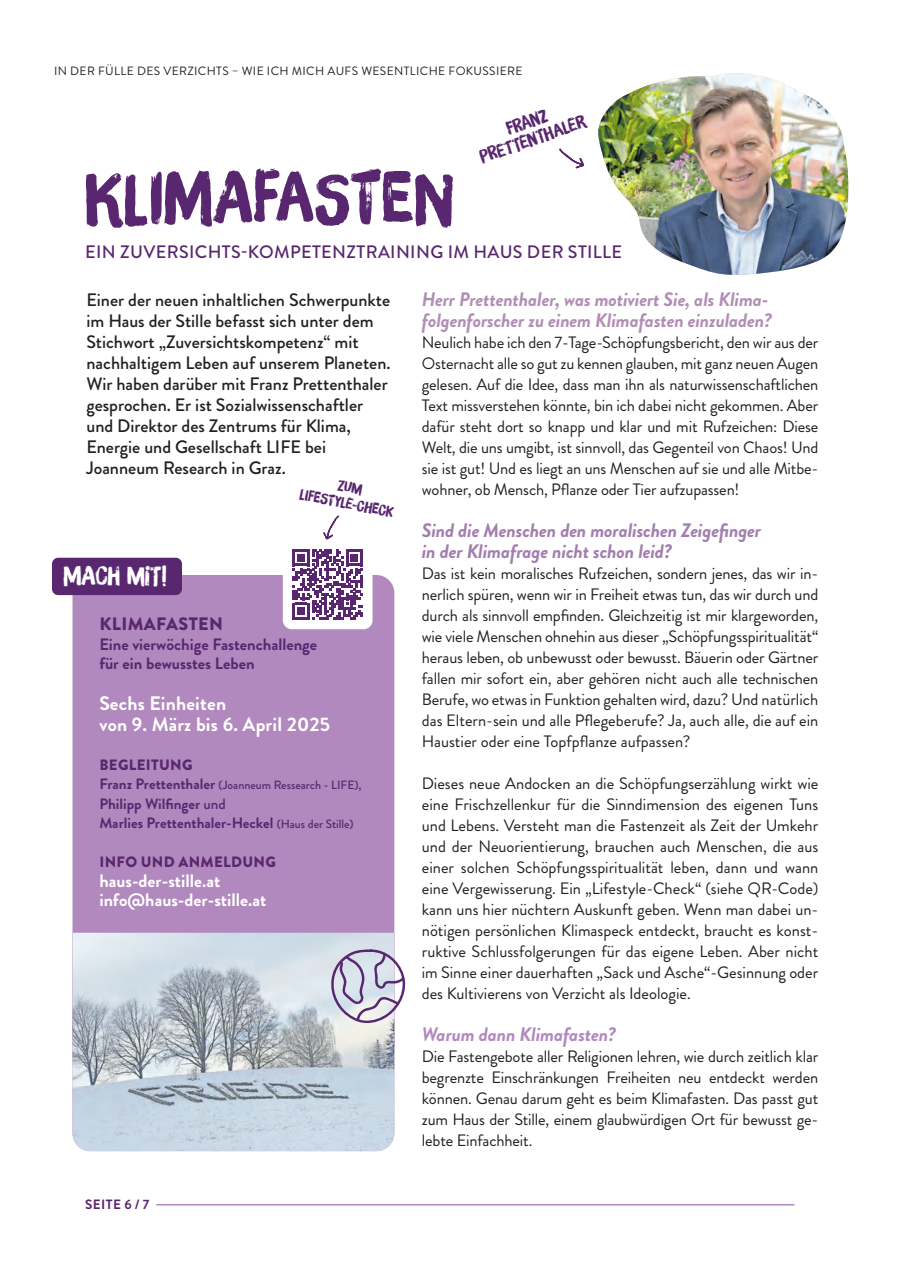
<style>
.page{position:relative;width:910px;height:1276px;background:#fff}
.page>*{position:absolute;margin:0;border:0;box-sizing:border-box;transform-origin:0 0}
.t1{font:70.5px "Brush Up";letter-spacing:.01em;color:#59276f}
.t2{font:25.5px "Brush Up";color:#fff}
.t3{font:italic 700 19.5px/21px "Brandon Grotesque";letter-spacing:-.01em;color:#b18fb5}
.t4{font:italic 700 19.5px/21px "Brandon Grotesque";letter-spacing:-.01em;color:#a27eaf}
.t5{font:700 19.5px/21px "Brandon Grotesque";letter-spacing:.01em;color:#fff}
.t6{font:italic 700 19.5px "Brandon Grotesque";letter-spacing:-.01em;color:#b289be}
.t7{font:500 18px/21px "Brandon Grotesque";color:#231f20}
.t8{font:500 18px "Brandon Grotesque";letter-spacing:.02em;color:#59276f}
.t9{font:700 18px/19.5px "Brandon Grotesque";color:#fff}
.t10{font:18px/18px "Brush Up";color:#59276f;text-align:center}
.t11{font:900 18px "Brandon Grotesque";letter-spacing:.02em;color:#59276f}
.t12{font:16.5px/21px "Brandon Grotesque";letter-spacing:-.01em;color:#231f20;text-align:justify}
.t13{font:700 16.5px/19.5px "Brandon Grotesque";color:#59276f}
.t14{font:700 15px/19.5px "Brandon Grotesque";color:#59276f}
.t15{font:900 15px "Brandon Grotesque";letter-spacing:.02em;color:#59276f}
.t16{font:15px/16.5px "Brush Up";color:#59276f;text-align:center}
.t17{font:700 13.5px "Brandon Grotesque";letter-spacing:.03em;color:#59276f}
.t18{font:12px "Brandon Grotesque";letter-spacing:.03em;color:#231f20}
.t19{font:500 12px "Brandon Grotesque";color:#59276f}
.s1{font-weight:700;font-size:15px}
.s2{font-weight:500}
.s3{font-weight:500;font-size:12px}
</style>
<div class="page">
<svg style="left:559px;top:148px;width:25px;height:21px"></svg>
<hr style="left:156px;top:1204px;width:638px;height:1px;background:#b289be">
<div style="left:72px;top:575px;width:322px;height:487px;background:#b289be;border-radius:18px"></div>
<img style="left:598px;top:73px;width:250px;height:202px">
<div style="left:283px;top:539px;width:90px;height:90px;background:#fff;border-radius:9px"></div>
<img style="left:72px;top:932px;width:322px;height:219px">
<svg style="left:292px;top:515px;width:71px;height:104px"></svg>
<svg style="left:328px;top:949px;width:78px;height:75px;background:#c8c5d6"></svg>
<div style="left:52px;top:558px;width:130px;height:37px;background:#59276f;border-radius:6px"></div>
<p class="t18" style="left:54px;top:63px;width:470px">IN DER FÜLLE DES VERZICHTS – WIE ICH MICH AUFS WESENTLICHE FOKUSSIERE</p>
<p class="t10" style="left:471px;top:132px;width:113px;rotate:-20deg">FRANZ<br>PRETTENTHALER</p>
<h1 class="t1" style="left:85px;top:156px;width:370px">KLIMAFASTEN</h1>
<p class="t8" style="left:85px;top:239px;width:538px">EIN ZUVERSICHTS-KOMPETENZTRAINING IM HAUS DER STILLE</p>
<p class="t7" style="left:86px;top:290px;width:306px">Einer der neuen inhaltlichen Schwerpunkte im Haus der Stille befasst sich unter dem Stichwort „Zuversichtskompetenz“ mit nachhaltigem Leben auf unserem Planeten.<br>Wir haben darüber mit Franz Prettenthaler gesprochen. Er ist Sozialwissenschaftler und Direktor des Zentrums für Klima, Energie und Gesellschaft LIFE bei Joanneum Research in Graz.</p>
<h2 class="t2" style="left:63px;top:561px;width:104px">MACH MIT!</h2>
<p class="t16" style="left:305px;top:470px;width:97px;rotate:11deg">ZUM<br>LI FESTYLE-CHECK</p>
<p class="t11" style="left:99px;top:611px;width:125px">KLIMAFASTEN</p>
<p class="t13" style="left:99px;top:634px;width:219px">Eine vierwöchige Fastenchallenge für ein bewusstes Leben</p>
<p class="t5" style="left:99px;top:693px;width:232px">Sechs Einheiten<br>von 9. März bis 6. April 2025</p>
<p class="t15" style="left:99px;top:754px;width:95px">BEGLEITUNG</p>
<p class="t19" style="left:99px;top:777px;width:264px"><span class="s1">Franz Prettenthaler</span> (Joanneum Ressearch - LIFE),</p>
<p class="t14" style="left:99px;top:794px;width:256px">Philipp Wilfinger <span class="s2">und<br></span>Marlies Prettenthaler-Heckel <span class="s3">(Haus der Stille)</span></p>
<p class="t15" style="left:99px;top:851px;width:178px">INFO UND ANMELDUNG</p>
<p class="t9" style="left:99px;top:871px;width:169px">haus-der-stille.at info@haus-der-stille.at</p>
<p class="t17" style="left:85px;top:1195px;width:66px">SEITE 6 / 7</p>
<p class="t3" style="left:422px;top:289px;width:352px">Herr Prettenthaler, was motiviert Sie, als Klima&shy;folgenforscher zu einem Klimafasten einzuladen?</p>
<p class="t12" style="left:422px;top:332px;width:398px">Neulich habe ich den 7-Tage-Schöpfungsbericht, den wir aus der Osternacht alle so gut zu kennen glauben, mit ganz neuen Augen gelesen. Auf die Idee, dass man ihn als naturwissenschaftlichen Text missverstehen könnte, bin ich dabei nicht gekommen. Aber dafür steht dort so knapp und klar und mit Rufzeichen: Diese Welt, die uns umgibt, ist sinnvoll, das Gegenteil von Chaos! Und sie ist gut! Und es liegt an uns Menschen auf sie und alle Mitbe&shy;wohner, ob Mensch, Pflanze oder Tier aufzupassen!</p>
<p class="t4" style="left:422px;top:520px;width:341px">Sind die Menschen den moralischen Zeigefinger in der Klimafrage nicht schon leid?</p>
<p class="t12" style="left:422px;top:563px;width:398px">Das ist kein moralisches Rufzeichen, sondern jenes, das wir in&shy;nerlich spüren, wenn wir in Freiheit etwas tun, das wir durch und durch als sinnvoll empfinden. Gleichzeitig ist mir klargeworden, wie viele Menschen ohnehin aus dieser „Schöpfungsspiritualität“ heraus leben, ob unbewusst oder bewusst. Bäuerin oder Gärtner fallen mir sofort ein, aber gehören nicht auch alle technischen Berufe, wo etwas in Funktion gehalten wird, dazu? Und natürlich das Eltern-sein und alle Pflegeberufe? Ja, auch alle, die auf ein Haustier oder eine Topfpflanze aufpassen?</p>
<p class="t12" style="left:422px;top:773px;width:398px">Dieses neue Andocken an die Schöpfungserzählung wirkt wie eine Frischzellenkur für die Sinndimension des eigenen Tuns und Lebens. Versteht man die Fastenzeit als Zeit der Umkehr und der Neuorientierung, brauchen auch Menschen, die aus einer solchen Schöpfungsspiritualität leben, dann und wann eine Vergewisserung. Ein „Lifestyle-Check“ (siehe QR-Code) kann uns hier nüchtern Auskunft geben. Wenn man dabei un&shy;nötigen persönlichen Klimaspeck entdeckt, braucht es konst&shy;ruktive Schlussfolgerungen für das eigene Leben. Aber nicht im Sinne einer dauerhaften „Sack und Asche“-Gesinnung oder des Kultivierens von Verzicht als Ideologie.</p>
<p class="t6" style="left:422px;top:1020px;width:196px">Warum dann Klimafasten?</p>
<p class="t12" style="left:422px;top:1046px;width:398px">Die Fastengebote aller Religionen lehren, wie durch zeitlich klar begrenzte Einschränkungen Freiheiten neu entdeckt werden können. Genau darum geht es beim Klimafasten. Das passt gut zum Haus der Stille, einem glaubwürdigen Ort für bewusst ge&shy;lebte Einfachheit.</p>
</div>
